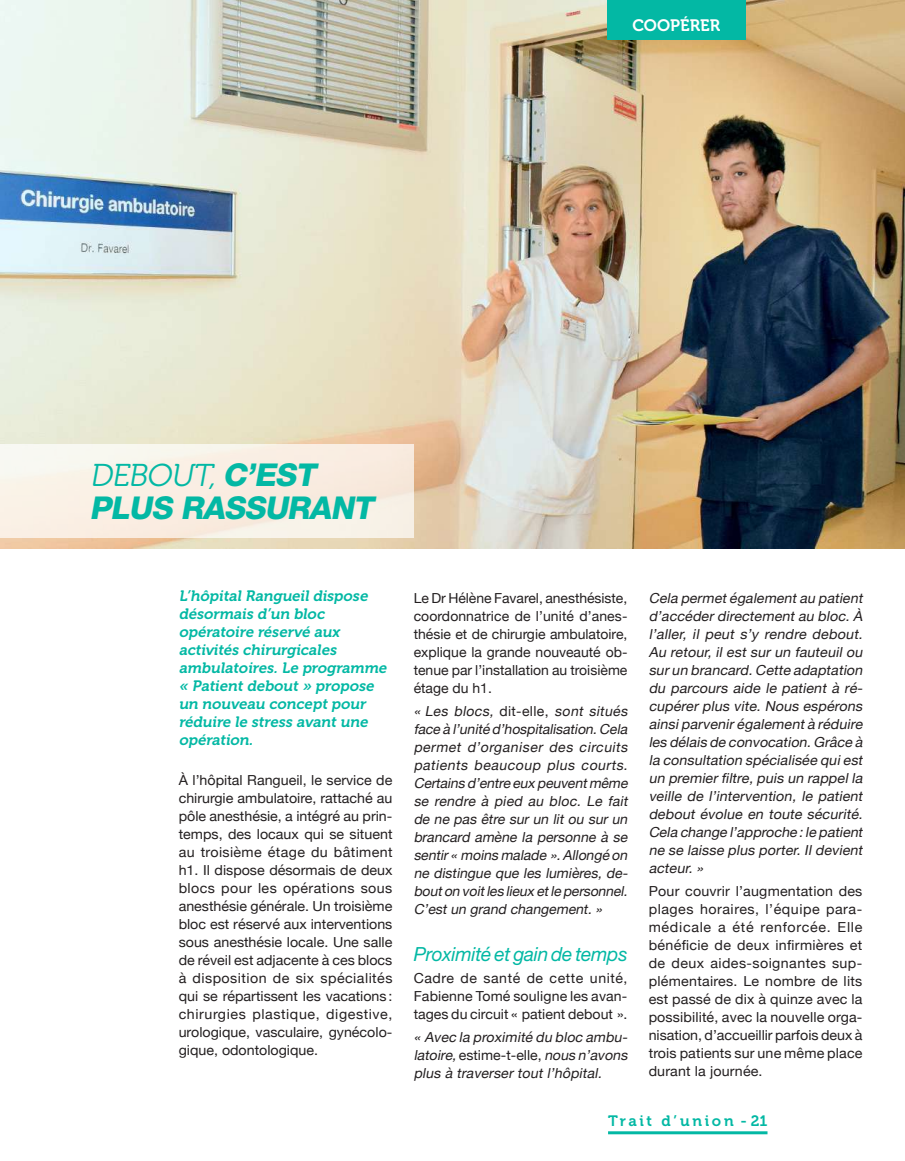
<style>
.page{position:relative;width:905px;height:1161px;background:#fff}
.page>*{position:absolute;margin:0;border:0;box-sizing:border-box;transform-origin:0 0}
.t1{font:italic 800 31.5px "Helvetica Neue";color:#03b8a4}
.t2{font:italic 31.5px "Museo 300";color:#03b8a4}
.t3{font:italic 19.5px "Helvetica Neue";letter-spacing:-.015em;color:#03b8a4}
.t4{font:16.5px "Museo 700";color:#fff}
.t5{font:italic 15px/18px "Museo 700";color:#03b8a4}
.t6{font:15px "Museo 700";letter-spacing:.18em;color:#03b8a4}
.t7{font:13.8px/18px "Helvetica Neue";color:#231f20;text-align:justify}
.t8{font:italic 13.8px/18px "Helvetica Neue";color:#231f20;text-align:justify}
.s1{font-family:"Helvetica Neue";font-weight:800}
.s2{font-style:normal}
</style>
<div class="page">
<img style="left:0;top:0;width:904px;height:549px">
<hr style="left:608px;top:1131px;width:159px;height:3px;background:#03b8a4">
<div style="left:0;top:444px;width:413px;height:94px;background:#f9efe4"></div>
<div style="left:607px;top:0;width:139px;height:39px;background:#03b8a4"></div>
<p class="t4" style="left:632px;top:16px;width:89px">COOPÉRER</p>
<h1 class="t2" style="left:89px;top:458px;width:234px">DEBOUT,<span class="s1">C’EST</span></h1>
<h1 class="t1" style="left:89px;top:489px;width:292px">PLUS RASSURANT</h1>
<p class="t5" style="left:179px;top:587px;width:212px">L’hôpital Rangueil dispose désormais d’un bloc opératoire réservé aux activités chirurgicales ambulatoires. Le programme « Patient debout » propose un nouveau concept pour réduire le stress avant une opération.</p>
<p class="t7" style="left:179px;top:772px;width:215px">À l’hôpital Rangueil, le service de chirurgie ambulatoire, rattaché au pôle anesthésie, a intégré au prin&shy;temps, des locaux qui se situent au troisième étage du bâtiment h1. Il dispose désormais de deux blocs pour les opérations sous anesthésie générale. Un troisième bloc est réservé aux interventions sous anesthésie locale. Une salle de réveil est adjacente à ces blocs à disposition de six spécialités qui se répartissent les vacations : chirurgies plastique, digestive, urologique, vasculaire, gynécolo&shy;gique, odontologique.</p>
<p class="t7" style="left:413px;top:590px;width:215px">Le Dr Hélène Favarel, anesthésiste, coordonnatrice de l’unité d’anes&shy;thésie et de chirurgie ambulatoire, explique la grande nouveauté ob&shy;tenue par l’installation au troisième étage du h1.</p>
<p class="t8" style="left:413px;top:702px;width:219px">« Les blocs, <span class="s2">d i t - e l l e ,</span> sont situés face à l’unité d’hospitalisation.Cela permet d’organiser des circuits patients beaucoup plus courts.<br>Certainsd’entre euxpeuventmême se rendre à pied au bloc. Le fait de ne pasêtre surun litou surun brancard amène la personne à se sentir« moinsmalade ».Allongé on ne distingue que leslumières,de&shy;bouton voitleslieuxetle personnel.<br>C’estun grand changement. »</p>
<h2 class="t3" style="left:413px;top:942px;width:215px">Proximité et gain de temps</h2>
<p class="t7" style="left:413px;top:970px;width:215px">Cadre de santé de cette unité, Fabienne Tomé souligne les avan&shy;tages du circuit « patient debout ».</p>
<p class="t8" style="left:413px;top:1028px;width:219px">« Avec la proximité du bloc ambu&shy;latoire,<span class="s2">e st i m e - t - e l l e ,</span> nous n’avons plus à traversertoutl’hôpital.</p>
<p class="t8" style="left:648px;top:590px;width:219px">Cela permetégalementau patient d’accéderdirectementau bloc.À l’aller, il peut s’y rendre debout.<br>Au retour,ilestsurun fauteuilou surun brancard.Cette adaptation du parcours aide le patient à ré&shy;cupérerplus vite.Nous espérons ainsiparvenirégalementà réduire les délais de convocation.Grâce à la consultation spécialisée quiest un premierfiltre,puis un rappella veille de l’intervention, le patient debout évolue en toute sécurité.<br>Cela change l’approche:le patient ne se laisse plus porter.Ildevient acteur. »</p>
<p class="t7" style="left:648px;top:882px;width:215px">Pour couvrir l’augmentation des plages horaires, l’équipe para&shy;médicale a été renforcée. Elle bénéficie de deux infirmières et de deux aides-soignantes sup&shy;plémentaires. Le nombre de lits est passé de dix à quinze avec la possibilité, avec la nouvelle orga&shy;nisation, d’accueillir parfois deux à trois patients sur une même place durant la journée.</p>
<p class="t6" style="left:608px;top:1112px;width:161px">Trait d’union - 21</p>
</div>
